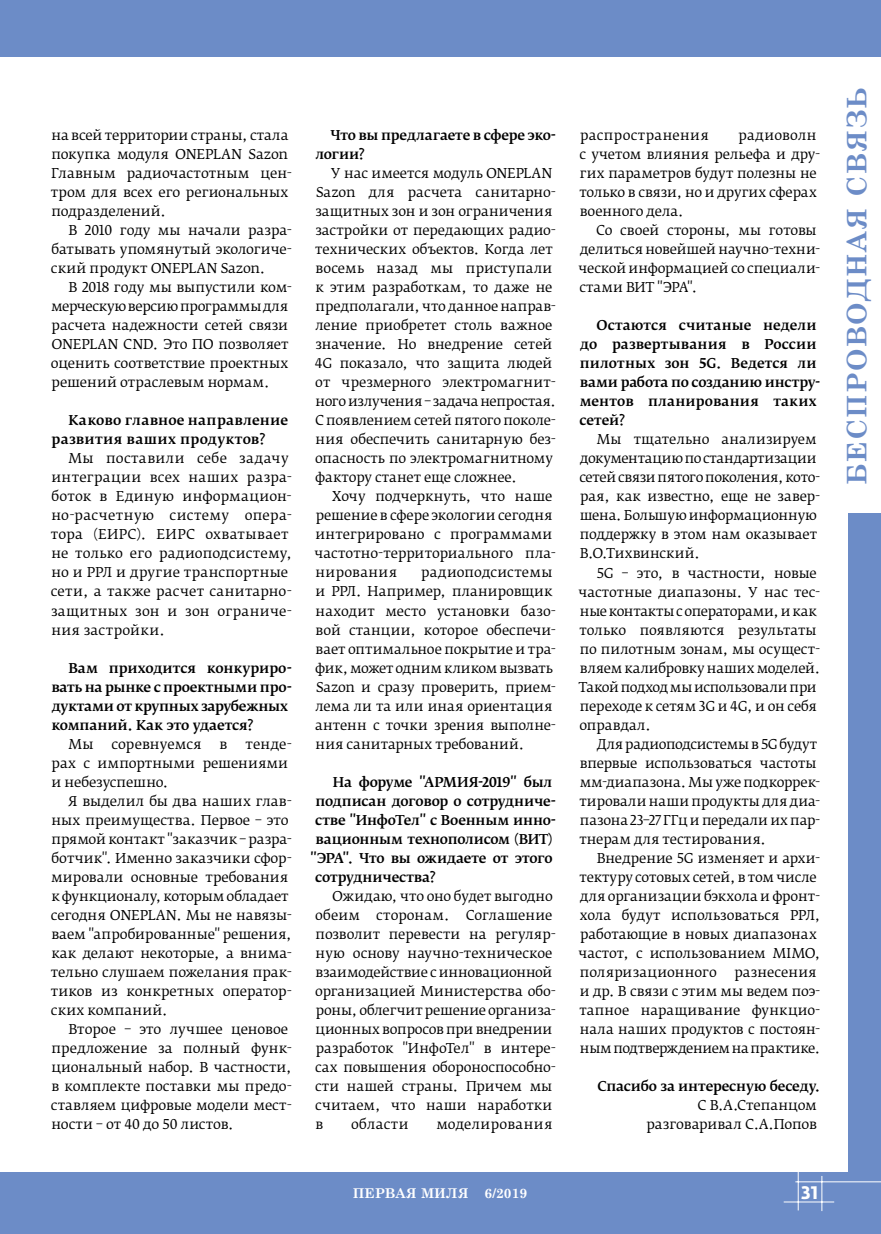
<style>
.page{position:relative;width:881px;height:1234px;background:#fff}
.page>*{position:absolute;margin:0;border:0;box-sizing:border-box;transform-origin:0 0}
.t1{font:700 27px "Century Schoolbook";letter-spacing:.05em;color:#6c8cc7}
.t2{font:700 18px "Fedra Sans Pro";color:#fff}
.t3{font:13.5px/19px "Fedra Serif B Pro";letter-spacing:-.005em;color:#000}
.t4{font:500 13.5px/19px "Fedra Serif B Pro";letter-spacing:-.01em;color:#000}
.t5{font:13.5px/19px "Fedra Serif B Pro";letter-spacing:.015em;color:#000}
.t6{font:500 13.5px/19px "Fedra Serif B Pro";letter-spacing:.02em;color:#000}
.t7{font:13.5px "Fedra Serif B Pro";letter-spacing:.02em;color:#000}
.t8{font:700 13.5px "Century Schoolbook";color:#fff}
.t9{font:13.5px "Fedra Serif B Pro";letter-spacing:.025em;color:#000}
</style>
<div class="page">
<div style="left:0;top:0;width:880px;height:57px;background:#6c8cc7"></div>
<div style="left:0;top:1172px;width:880px;height:61px;background:#6c8cc7"></div>
<div style="left:847px;top:0;width:33px;height:1233px;background:#6c8cc7"></div>
<hr style="left:783px;top:1201px;width:50px;height:1px;background:#fff">
<hr style="left:797px;top:1171px;width:1px;height:39px;background:#fff">
<hr style="left:821px;top:1175px;width:1px;height:35px;background:#fff">
<hr style="left:795px;top:1181px;width:85px;height:1px;background:#fff">
<div style="left:846px;top:57px;width:34px;height:455px;background:#fff"></div>
<p class="t3" style="left:51px;top:125px;width:242px">на всей территории страны, стала покупка модуля ONEPLAN Sazon<br>Главным радиочастотным цен&shy;тром для всех его региональных подразделений.</p>
<p class="t3" style="left:51px;top:220px;width:242px;text-align:justify;text-indent:17px">В 2010 году мы начали разра&shy;батывать упомянутый экологиче&shy;ский продукт ONEPLAN Sazon.</p>
<p class="t3" style="left:51px;top:277px;width:242px;text-indent:17px">В 2018 году мы выпустили ком&shy;мерческую версию программы для расчета надежности сетей связи<br>ONEPLAN CND. Это ПО позволяет оценить соответствие проектных решений отраслевым нормам.</p>
<p class="t6" style="left:52px;top:411px;width:238px;text-indent:17px">Каково главное направление развития ваших продуктов?</p>
<p class="t5" style="left:51px;top:449px;width:242px;text-indent:17px">Мы поставили себе задачу интеграции всех наших разра&shy;боток в Единую информацион&shy;но-расчетную систему опера&shy;тора (ЕИРС). ЕИРС охватывает не только его радиоподсистему, но и РРЛ и другие транспортные сети, а также расчет санитарно&shy;защитных зон и зон ограниче&shy;ния застройки.</p>
<p class="t4" style="left:51px;top:658px;width:242px;text-indent:17px">Вам приходится конкуриро&shy;вать на рынке с проектными про&shy;дуктами от крупных зарубежных компаний. Как это удается?</p>
<p class="t3" style="left:68px;top:734px;width:27px">Мы</p>
<p class="t3" style="left:111px;top:734px;width:92px">соревнуемся</p>
<p class="t3" style="left:219px;top:734px;width:9px">в</p>
<p class="t3" style="left:51px;top:734px;width:242px;text-indent:194px">тенде&shy;рах с импортными решениями и небезуспешно.</p>
<p class="t3" style="left:51px;top:791px;width:242px;text-indent:17px">Я выделил бы два наших глав&shy;ных преимущества. Первое – это прямой контакт "заказчик – разра&shy;ботчик". Именно заказчики сфор&shy;мировали основные требования к функционалу, которым обладает сегодня ONEPLAN. Мы не навязы&shy;ваем "апробированные" решения, как делают некоторые, а внима&shy;тельно слушаем пожелания прак&shy;тиков из конкретных оператор&shy;ских компаний.</p>
<p class="t3" style="left:51px;top:1019px;width:242px;text-indent:17px">Второе – это лучшее ценовое предложение за полный функ&shy;циональный набор. В частности, в комплекте поставки мы предо&shy;ставляем цифровые модели мест&shy;ности – от 40 до 50 листов.</p>
<p class="t4" style="left:315px;top:125px;width:242px;text-indent:15px">Что вы предлагаете в сфере эко&shy;логии?</p>
<p class="t3" style="left:315px;top:163px;width:242px;text-indent:16px">У нас имеется модуль ONEPLAN<br>Sazon для расчета санитарно&shy;защитных зон и зон ограничения застройки от передающих радио&shy;технических объектов. Когда лет восемь назад мы приступали к этим разработкам, то даже не предполагали, что данное направ&shy;ление приобретет столь важное значение. Но внедрение сетей<br>4G показало, что защита людей от чрезмерного электромагнит&shy;ного излучения – задача непростая.<br>С появлением сетей пятого поколе&shy;ния обеспечить санитарную без&shy;опасность по электромагнитному фактору станет еще сложнее.</p>
<p class="t3" style="left:314px;top:487px;width:243px;text-indent:18px">Хочу подчеркнуть, что наше решение в сфере экологии сегодня интегрировано с программами частотно-территориального пла&shy;нирования</p>
<p class="t3" style="left:315px;top:563px;width:242px;text-indent:106px">радиоподсистемы и РРЛ. Например, планировщик находит место установки базо&shy;вой станции, которое обеспечи&shy;вает оптимальное покрытие и тра&shy;фик, может одним кликом вызвать<br>Sazon и сразу проверить, прием&shy;лема ли та или иная ориентация антенн с точки зрения выполне&shy;ния санитарных требований.</p>
<p class="t4" style="left:332px;top:772px;width:221px">На форуме "АРМИЯ-2019" был</p>
<p class="t4" style="left:315px;top:791px;width:242px">подписан договор о сотрудниче-</p>
<p class="t4" style="left:315px;top:810px;width:242px">стве "ИнфоТел" с Военным инно-</p>
<p class="t4" style="left:315px;top:829px;width:238px">вационным технополисом (ВИТ)</p>
<p class="t4" style="left:310px;top:848px;width:244px">"ЭРА". Что вы ожидаете от этого</p>
<p class="t4" style="left:315px;top:867px;width:122px">сотрудничества?</p>
<p class="t3" style="left:315px;top:886px;width:242px;text-indent:17px">Ожидаю, что оно будет выгодно обеим сторонам. Соглашение позволит перевести на регуляр&shy;ную основу научно-техническое взаимодействие с инновационной организацией Министерства обо&shy;роны, облегчит решение организа&shy;ционных вопросов при внедрении разработок "ИнфоТел" в интере&shy;сах повышения обороноспособно&shy;сти нашей страны. Причем мы считаем, что наши наработки в</p>
<p class="t7" style="left:351px;top:1115px;width:59px">области</p>
<p class="t7" style="left:436px;top:1115px;width:118px">моделирования</p>
<p class="t9" style="left:580px;top:126px;width:130px">распространения</p>
<p class="t3" style="left:579px;top:125px;width:242px;text-indent:159px">радиоволн с учетом влияния рельефа и дру&shy;гих параметров будут полезны не только в связи, но и других сферах военного дела.</p>
<p class="t3" style="left:578px;top:220px;width:243px;text-indent:18px">Со своей стороны, мы готовы делиться новейшей научно-техни&shy;ческой информацией со специали&shy;стами ВИТ "ЭРА".</p>
<p class="t4" style="left:579px;top:316px;width:242px;text-indent:17px">Остаются считаные недели до развертывания в России пилотных зон 5G. Ведется ли вами работа по созданию инстру&shy;ментов планирования таких сетей?</p>
<p class="t3" style="left:579px;top:430px;width:242px;text-indent:17px">Мы тщательно анализируем документацию по стандартизации сетей связи пятого поколения, кото&shy;рая, как известно, еще не завер&shy;шена. Большую информационную поддержку в этом нам оказывает<br>В.О.Тихвинский.</p>
<p class="t3" style="left:578px;top:563px;width:243px;text-indent:18px">5G – это, в частности, новые частотные диапазоны. У нас тес&shy;ные контакты с операторами, и как только появляются результаты по пилотным зонам, мы осущест&shy;вляем калибровку наших моделей.<br>Такой подход мы использовали при переходе к сетям 3G и 4G, и он себя оправдал.</p>
<p class="t3" style="left:579px;top:734px;width:242px;text-indent:17px">Для радиоподсистемы в 5G будут впервые использоваться частоты мм-диапазона. Мы уже подкоррек&shy;тировали наши продукты для диа&shy;пазона 23–27 ГГц и передали их пар&shy;тнерам для тестирования.</p>
<p class="t3" style="left:578px;top:848px;width:243px;text-indent:18px">Внедрение 5G изменяет и архи&shy;тектуру сотовых сетей, в том числе для организации бэкхола и фронт&shy;хола будут использоваться РРЛ, работающие в новых диапазонах частот, с использованием MIMO, поляризационного</p>
<p class="t3" style="left:579px;top:962px;width:242px;text-indent:155px">разнесения и др. В связи с этим мы ведем поэ&shy;тапное наращивание функцио&shy;нала наших продуктов с постоян&shy;ным подтверждением на практике.</p>
<p class="t4" style="left:597px;top:1076px;width:224px">Спасибо за интересную беседу.</p>
<p class="t3" style="left:646px;top:1095px;width:172px;text-align:right">С В.А.Степанцом разговаривал С.А.Попов</p>
<p class="t8" style="left:352px;top:1181px;width:176px">ПЕРВАЯ МИЛЯ 6/2019</p>
<h2 class="t2" style="left:800px;top:1180px;width:19px">31</h2>
<h1 class="t1" style="left:835px;top:484px;width:399px;rotate:-90deg">бесПроводная связь</h1>
</div>
